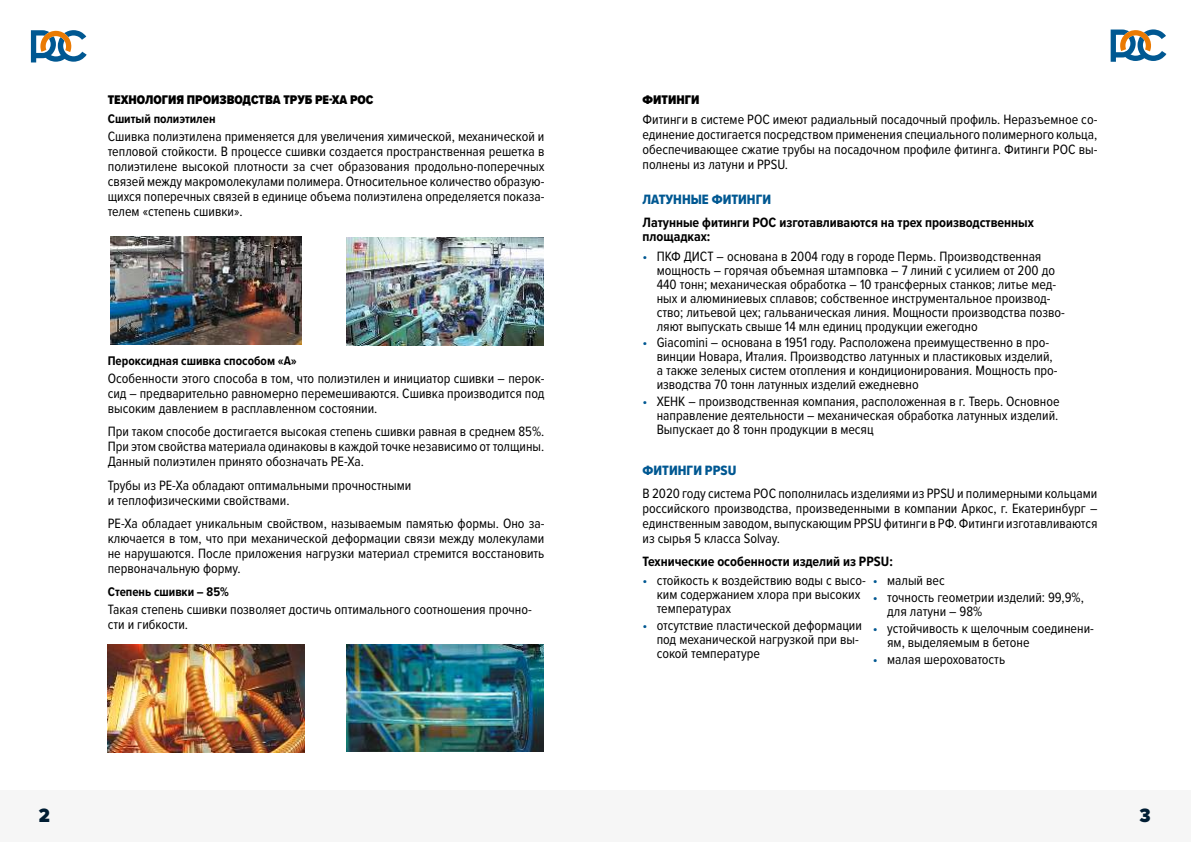
<style>
.page{position:relative;width:1191px;height:842px;background:#fff}
.page>*{position:absolute;margin:0;border:0;box-sizing:border-box;transform-origin:0 0}
.t1{font:900 20px "Proxima Nova Cond";color:#001d33}
.t2{font:14px/15px "Proxima Nova Cond";color:#000}
.t3{font:700 14px/14px "Proxima Nova Cond";color:#000}
.t4{font:14px "Proxima Nova Cond Extrabld";color:#005892}
.t5{font:700 13px "Proxima Nova Cond";color:#000}
.t6{font:900 13px "Proxima Nova Cond";color:#000}
.s1{color:#005892}
</style>
<div class="page">
<svg style="left:31px;top:30px;width:56px;height:32px"></svg>
<svg style="left:1110px;top:29px;width:56px;height:33px"></svg>
<div style="left:0;top:791px;width:1191px;height:51px;background:#f6f6f6"></div>
<img style="left:111px;top:237px;width:191px;height:108px">
<img style="left:108px;top:644px;width:197px;height:108px">
<img style="left:346px;top:238px;width:197px;height:108px">
<img style="left:346px;top:644px;width:197px;height:108px">
<p class="t6" style="left:108px;top:94px;width:267px">ТЕХНОЛОГИЯ ПРОИЗВОДСТВА ТРУБ PE-XА РОС</p>
<p class="t5" style="left:108px;top:112px;width:109px">Сшитый полиэтилен</p>
<p class="t2" style="left:108px;top:130px;width:438px;text-align:justify">Сшивка полиэтилена применяется для увеличения химической, механической и тепловой стойкости. В процессе сшивки создается пространственная решетка в полиэтилене высокой плотности за счет образования продольно-поперечных связей между макромолекулами полимера. Относительное количество образую&shy;щихся поперечных связей в единице объема полиэтилена определяется показа&shy;телем «степень сшивки».</p>
<p class="t5" style="left:108px;top:354px;width:191px">Пероксидная сшивка способом «А»</p>
<p class="t2" style="left:108px;top:371px;width:438px;text-align:justify">Особенности этого способа в том, что полиэтилен и инициатор сшивки – перок&shy;сид – предварительно равномерно перемешиваются. Сшивка производится под высоким давлением в расплавленном состоянии.</p>
<p class="t2" style="left:108px;top:425px;width:438px;text-align:justify">При таком способе достигается высокая степень сшивки равная в среднем 85%.<br>При этом свойства материала одинаковы в каждой точке независимо от толщины.<br>Данный полиэтилен принято обозначать РE-Ха.</p>
<p class="t2" style="left:108px;top:478px;width:305px">Трубы из РE-Ха обладают оптимальными прочностными и теплофизическими свойствами.</p>
<p class="t2" style="left:108px;top:517px;width:438px;text-align:justify">PE-Xа обладает уникальным свойством, называемым памятью формы. Оно за&shy;ключается в том, что при механической деформации связи между молекулами не нарушаются. После приложения нагрузки материал стремится восстановить первоначальную форму.</p>
<p class="t5" style="left:108px;top:585px;width:123px">Степень сшивки – 85%</p>
<p class="t2" style="left:108px;top:602px;width:425px">Такая степень сшивки позволяет достичь оптимального соотношения прочно&shy;сти и гибкости.</p>
<p class="t6" style="left:642px;top:94px;width:58px">ФИТИНГИ</p>
<p class="t2" style="left:642px;top:113px;width:456px;text-align:justify">Фитинги в системе РОС имеют радиальный посадочный профиль. Неразъемное со&shy;единение достигается посредством применения специального полимерного кольца, обеспечивающее сжатие трубы на посадочном профиле фитинга. Фитинги РОС вы&shy;полнены из латуни и PPSU.</p>
<p class="t4" style="left:642px;top:194px;width:130px">ЛАТУННЫЕ ФИТИНГИ</p>
<p class="t3" style="left:642px;top:215px;width:393px">Латунные фитинги РОС изготавливаются на трех производственных площадках:</p>
<p class="t2" style="left:656px;top:250px;width:409px;line-height:14px;text-indent:-14px"><span class="s1">•</span> ПКФ ДИСТ – основана в 2004 году в городе Пермь. Производственная мощность – горячая объемная штамповка – 7 линий с усилием от 200 до 440 тонн; механическая обработка – 10 трансферных станков; литье мед&shy;ных и алюминиевых сплавов; собственное инструментальное производ&shy;ство; литьевой цех; гальваническая линия. Мощности производства позво&shy;ляют выпускать свыше 14 млн единиц продукции ежегодно</p>
<p class="t2" style="left:656px;top:336px;width:402px;line-height:14px;text-indent:-14px"><span class="s1">•</span> Giacomini – основана в 1951 году. Расположена преимущественно в про&shy;винции Новара, Италия. Производство латунных и пластиковых изделий, а также зеленых систем отопления и кондиционирования. Мощность про&shy;изводства 70 тонн латунных изделий ежедневно</p>
<p class="t2" style="left:656px;top:395px;width:404px;line-height:14px;text-align:justify;text-indent:-14px"><span class="s1">•</span> ХЕНК – производственная компания, расположенная в г. Тверь. Основное направление деятельности – механическая обработка латунных изделий.<br>Выпускает до 8 тонн продукции в месяц</p>
<p class="t4" style="left:642px;top:464px;width:95px">ФИТИНГИ PPSU</p>
<p class="t2" style="left:642px;top:487px;width:456px;text-align:justify">В 2020 году система РОС пополнилась изделиями из PPSU и полимерными кольцами российского производства, произведенными в компании Аркос, г. Екатеринбург – единственным заводом, выпускающим PPSU фитинги в РФ. Фитинги изготавливаются из сырья 5 класса Solvay.</p>
<p class="t3" style="left:642px;top:554px;width:252px">Технические особенности изделий из PPSU:</p>
<p class="t2" style="left:656px;top:574px;width:211px;line-height:14px;text-indent:-14px"><span class="s1">•</span> стойкость к воздействию воды с высо&shy;ким содержанием хлора при высоких температурах</p>
<p class="t2" style="left:656px;top:619px;width:207px;line-height:14px;text-indent:-14px"><span class="s1">•</span> отсутствие пластической деформации под механической нагрузкой при вы&shy;сокой температуре</p>
<p class="t2" style="left:873px;top:574px;width:73px"><span class="s1">•</span> малый вес</p>
<p class="t2" style="left:887px;top:591px;width:198px;line-height:14px;text-indent:-14px"><span class="s1">•</span> точность геометрии изделий: 99,9%, для латуни – 98%</p>
<p class="t2" style="left:887px;top:622px;width:208px;line-height:14px;text-indent:-14px"><span class="s1">•</span> устойчивость к щелочным соединени&shy;ям, выделяемым в бетоне</p>
<p class="t2" style="left:873px;top:652px;width:134px"><span class="s1">•</span> малая шероховатость</p>
<h1 class="t1" style="left:39px;top:807px;width:13px">2</h1>
<h1 class="t1" style="left:1139px;top:807px;width:13px">3</h1>
</div>
